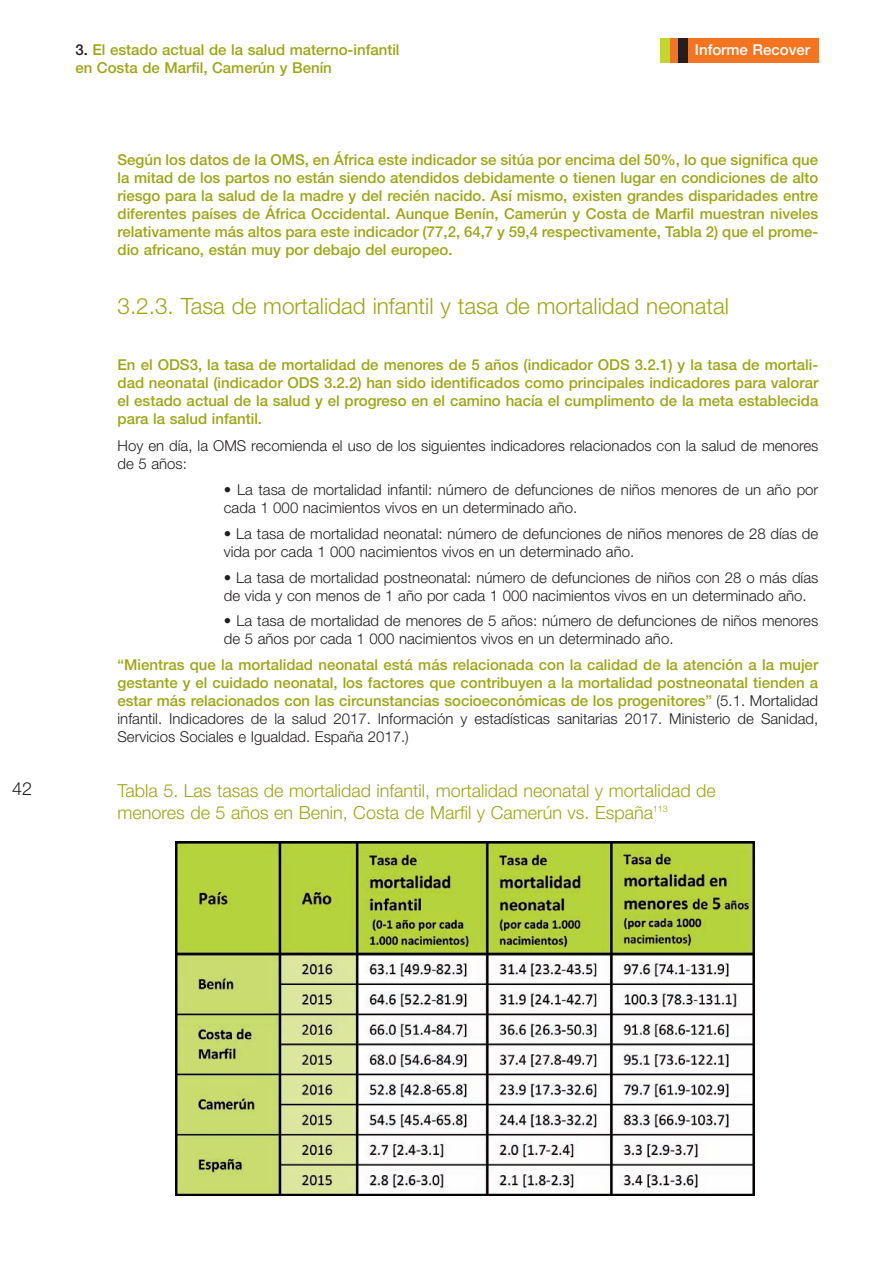
<style>
.page{position:relative;width:893px;height:1263px;background:#fff}
.page>*{position:absolute;margin:0;border:0;box-sizing:border-box;transform-origin:0 0}
.t1{font:300 22.5px "Helvetica Neue";color:#9ea615}
.t2{font:300 18px/21.6px "Helvetica Neue";color:#9ea615}
.t3{font:300 18px "Helvetica Neue";color:#231f20}
.t4{font:500 15px/18px "Helvetica Neue";color:#9ea615;text-align:justify}
.t5{font:300 15px/18px "Helvetica Neue";color:#231f20}
.t6{font:500 15px "Helvetica Neue";color:#fff}
.s1{color:#231f20}
.s2{font-weight:300;color:#231f20}
</style>
<div class="page">
<div style="left:660px;top:38px;width:158px;height:25px;background:#f47521"></div>
<div style="left:660px;top:38px;width:10px;height:25px;background:#c1d72f"></div>
<div style="left:678px;top:38px;width:10px;height:25px;background:#231f20"></div>
<img style="left:176px;top:841px;width:579px;height:355px">
<p class="t3" style="left:12px;top:782px;width:22px">42</p>
<p class="t4" style="left:75px;top:42px;width:326px"><span class="s1">3.</span> El estado actual de la salud materno-infantil en Costa de Marfil, Camerún y Benín</p>
<p class="t6" style="left:695px;top:44px;width:117px">Informe Recover</p>
<p class="t4" style="left:118px;top:152px;width:702px">Según los datos de la OMS, en África este indicador se sitúa por encima del 50%, lo que significa que la mitad de los partos no están siendo atendidos debidamente o tienen lugar en condiciones de alto riesgo para la salud de la madre y del recién nacido. Así mismo, existen grandes disparidades entre diferentes países de África Occidental. Aunque Benín, Camerún y Costa de Marfil muestran niveles relativamente más altos para este indicador (77,2, 64,7 y 59,4 respectivamente, Tabla 2) que el prome&shy;dio africano, están muy por debajo del europeo.</p>
<h1 class="t1" style="left:118px;top:297px;width:613px">3.2.3. Tasa de mortalidad infantil y tasa de mortalidad neonatal</h1>
<p class="t4" style="left:118px;top:357px;width:702px">En el ODS3, la tasa de mortalidad de menores de 5 años (indicador ODS 3.2.1) y la tasa de mortali&shy;dad neonatal (indicador ODS 3.2.2) han sido identificados como principales indicadores para valorar el estado actual de la salud y el progreso en el camino hacía el cumplimento de la meta establecida para la salud infantil.</p>
<p class="t5" style="left:118px;top:438px;width:702px">Hoy en día, la OMS recomienda el uso de los siguientes indicadores relacionados con la salud de menores de 5 años:</p>
<p class="t5" style="left:224px;top:482px;width:596px">• La tasa de mortalidad infantil: número de defunciones de niños menores de un año por cada 1 000 nacimientos vivos en un determinado año.</p>
<p class="t5" style="left:224px;top:526px;width:596px">• La tasa de mortalidad neonatal: número de defunciones de niños menores de 28 días de vida por cada 1 000 nacimientos vivos en un determinado año.</p>
<p class="t5" style="left:224px;top:570px;width:596px">• La tasa de mortalidad postneonatal: número de defunciones de niños con 28 o más días de vida y con menos de 1 año por cada 1 000 nacimientos vivos en un determinado año.</p>
<p class="t5" style="left:224px;top:613px;width:596px">• La tasa de mortalidad de menores de 5 años: número de defunciones de niños menores de 5 años por cada 1 000 nacimientos vivos en un determinado año.</p>
<p class="t4" style="left:118px;top:657px;width:702px">“Mientras que la mortalidad neonatal está más relacionada con la calidad de la atención a la mujer gestante y el cuidado neonatal, los factores que contribuyen a la mortalidad postneonatal tienden a estar más relacionados con las circunstancias socioeconómicas de los progenitores” <span class="s2">(5.1. Mortalidad infantil. Indicadores de la salud 2017. Información y estadísticas sanitarias 2017. Ministerio de Sanidad, Servicios Sociales e Igualdad. España 2017.)</span></p>
<p class="t2" style="left:118px;top:781px;width:600px">Tabla 5. Las tasas de mortalidad infantil, mortalidad neonatal y mortalidad de menores de 5 años en Benin, Costa de Marfil y Camerún vs. España<sup>113</sup></p>
</div>
